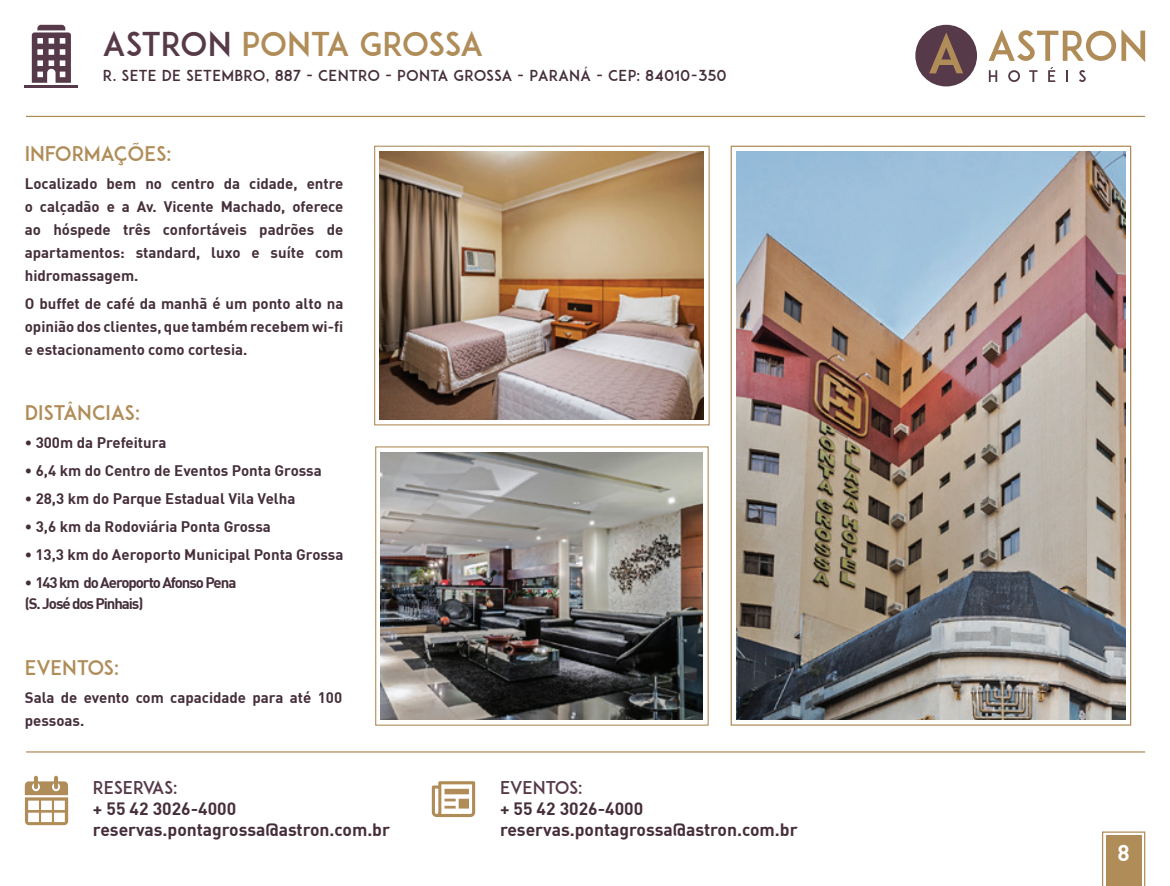
<style>
.page{position:relative;width:1170px;height:886px;background:#fff}
.page>*{position:absolute;margin:0;border:0;box-sizing:border-box;transform-origin:0 0}
.t1{font:32.5px "ADAM.CGPRO";letter-spacing:-.01em;color:#b08c58}
.t2{font:700 22.5px "DIN";color:#fff}
.t3{font:20px "ADAM.CGPRO";color:#b08c58}
.t4{font:700 17.5px/21px "DIN";color:#452e3a}
.t5{font:17.5px "ADAM.CGPRO";letter-spacing:-.015em;color:#573a49}
.t6{font:700 15px/23px "DIN";color:#452e3a;text-align:justify}
.t7{font:15px "ADAM.CGPRO";letter-spacing:.02em;color:#452e3a}
.t8{font:700 15px/20.5px "DIN";letter-spacing:-.07em;color:#452e3a}
.s1{color:#563a48}
</style>
<div class="page">
<svg style="left:1102px;top:831px;width:43px;height:55px;background:#bb9d71"></svg>
<div style="left:915px;top:25px;width:61px;height:61px;background:#573a49;border-radius:50%"></div>
<svg style="left:929px;top:33px;width:34px;height:40px"></svg>
<svg style="left:988px;top:29px;width:127px;height:32px"></svg>
<svg style="left:1121px;top:29px;width:23px;height:32px"></svg>
<svg style="left:988px;top:70px;width:9px;height:12px"></svg>
<svg style="left:1008px;top:70px;width:11px;height:12px"></svg>
<svg style="left:1029px;top:70px;width:8px;height:12px"></svg>
<svg style="left:1048px;top:67px;width:7px;height:15px"></svg>
<svg style="left:1066px;top:70px;width:2px;height:12px"></svg>
<svg style="left:1079px;top:70px;width:6px;height:12px"></svg>
<hr style="left:26px;top:116px;width:1118px;height:1px;background:#b08c58">
<hr style="left:26px;top:751px;width:1118px;height:1px;background:#b08c58">
<hr style="left:25px;top:85px;width:53px;height:3px;background:#573a49">
<svg style="left:32px;top:25px;width:39px;height:58px"></svg>
<img style="left:736px;top:152px;width:389px;height:568px">
<svg style="left:25px;top:776px;width:43px;height:49px"></svg>
<svg style="left:432px;top:781px;width:43px;height:36px"></svg>
<div style="left:374px;top:146px;width:335px;height:279px;border:1px solid #b08c58"></div>
<img style="left:380px;top:152px;width:323px;height:267px">
<div style="left:375px;top:446px;width:333px;height:280px;border:1px solid #b08c58"></div>
<img style="left:381px;top:452px;width:321px;height:268px">
<h1 class="t1" style="left:103px;top:25px;width:382px"><span class="s1">ASTRON</span> PONTA GROSSA</h1>
<p class="t7" style="left:103px;top:66px;width:625px">R. SETE DE SETEMBRO, 887 - CENTRO - PONTA GROSSA - PARANÁ - CEP: 84010-350</p>
<h3 class="t3" style="left:25px;top:141px;width:148px">INFORMAÇÕES:</h3>
<p class="t6" style="left:25px;top:171px;width:320px">Localizado bem no centro da cidade, entre o calçadão e a Av. Vicente Machado, oferece ao hóspede três confortáveis padrões de apartamentos: standard, luxo e suíte com hidromassagem.</p>
<p class="t6" style="left:25px;top:291px;width:320px">O buffet de café da manhã é um ponto alto na opinião dos clientes, que também recebem wi-fi e estacionamento como cortesia.</p>
<h3 class="t3" style="left:25px;top:401px;width:117px">DISTÂNCIAS:</h3>
<p class="t6" style="left:25px;top:431px;width:143px">• 300m da Prefeitura</p>
<p class="t6" style="left:25px;top:459px;width:298px">• 6,4 km do Centro de Eventos Ponta Grossa</p>
<p class="t6" style="left:25px;top:487px;width:272px">• 28,3 km do Parque Estadual Vila Velha</p>
<p class="t6" style="left:25px;top:515px;width:247px">• 3,6 km da Rodoviária Ponta Grossa</p>
<p class="t6" style="left:25px;top:543px;width:320px">• 13,3 km do Aeroporto Municipal Ponta Grossa</p>
<p class="t8" style="left:25px;top:572px;width:213px">• 143 km do Aeroporto Afonso Pena (S. José dos Pinhais)</p>
<h3 class="t3" style="left:25px;top:655px;width:96px">EVENTOS:</h3>
<p class="t6" style="left:25px;top:685px;width:319px">Sala de evento com capacidade para até 100 pessoas.</p>
<p class="t5" style="left:93px;top:777px;width:86px">RESERVAS:</p>
<p class="t4" style="left:93px;top:798px;width:298px">+ 55 42 3026-4000 reservas.pontagrossa@astron.com.br</p>
<p class="t5" style="left:500px;top:777px;width:84px">EVENTOS:</p>
<p class="t4" style="left:500px;top:798px;width:299px">+ 55 42 3026-4000 reservas.pontagrossa@astron.com.br</p>
<h2 class="t2" style="left:1117px;top:838px;width:14px">8</h2>
</div>
